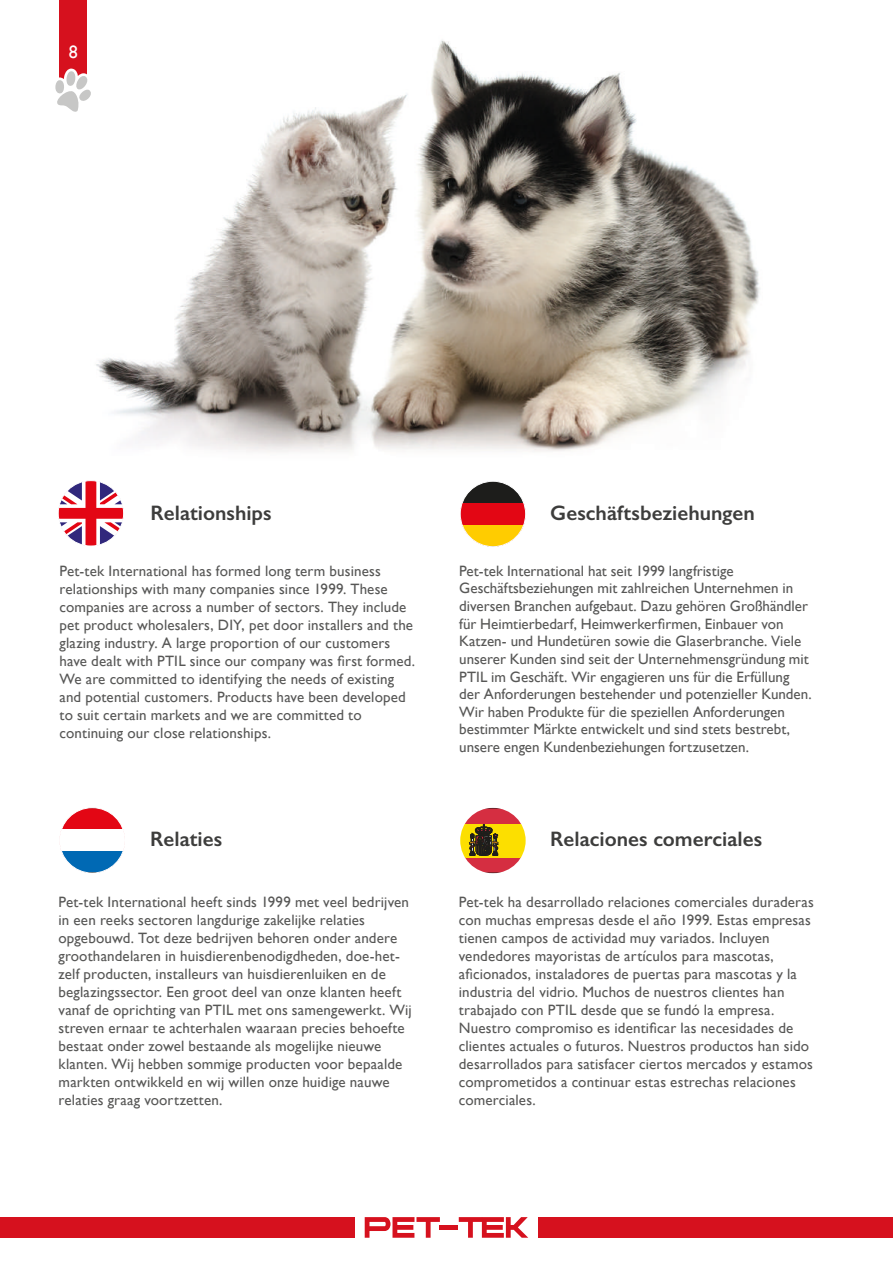
<style>
.page{position:relative;width:893px;height:1263px;background:#fff}
.page>*{position:absolute;margin:0;border:0;box-sizing:border-box;transform-origin:0 0}
.t1{font:600 21px "Gill Sans";color:#3d3d3c}
.t2{font:18px "Gill Sans";color:#fff}
.t3{font:15px/18px "Gill Sans";letter-spacing:.005em;color:#575756}
</style>
<div class="page">
<div style="left:59px;top:0;width:28px;height:89px;background:#d6111e"></div>
<div style="left:0;top:1217px;width:354px;height:21px;background:#d6111e"></div>
<div style="left:539px;top:1217px;width:354px;height:21px;background:#d6111e"></div>
<svg style="left:365px;top:1217px;width:75px;height:21px"></svg>
<div style="left:440px;top:1225px;width:18px;height:5px;background:#d6111e"></div>
<svg style="left:459px;top:1217px;width:69px;height:21px"></svg>
<img style="left:55px;top:40px;width:705px;height:412px">
<svg style="left:61px;top:809px;width:64px;height:64px"></svg>
<div style="left:59px;top:807px;width:66px;height:66px;border:1px solid #fff;border-radius:50%"></div>
<svg style="left:59px;top:482px;width:63px;height:63px"></svg>
<div style="left:58px;top:480px;width:66px;height:66px;border:1px solid #fff;border-radius:50%"></div>
<svg style="left:461px;top:483px;width:63px;height:62px"></svg>
<div style="left:460px;top:481px;width:66px;height:66px;border:1px solid #fff;border-radius:50%"></div>
<svg style="left:460px;top:808px;width:66px;height:65px"></svg>
<p class="t2" style="left:69px;top:41px;width:10px">8</p>
<h1 class="t1" style="left:151px;top:500px;width:122px">Relationships</h1>
<h1 class="t1" style="left:550px;top:500px;width:206px">Geschäftsbeziehungen</h1>
<p class="t3" style="left:60px;top:562px;width:357px">Pet-tek International has formed long term business relationships with many companies since 1999. These companies are across a number of sectors. They include pet product wholesalers, DIY, pet door installers and the glazing industry. A large proportion of our customers have dealt with PTIL since our company was first formed.<br>We are committed to identifying the needs of existing and potential customers. Products have been developed to suit certain markets and we are committed to continuing our close relationships.</p>
<p class="t3" style="left:459px;top:562px;width:354px">Pet-tek International hat seit 1999 langfristige Geschäftsbeziehungen mit zahlreichen Unternehmen in diversen Branchen aufgebaut. Dazu gehören Großhändler für Heimtierbedarf, Heimwerkerfirmen, Einbauer von Katzen- und Hundetüren sowie die Glaserbranche. Viele unserer Kunden sind seit der Unternehmensgründung mit PTIL im Geschäft. Wir engagieren uns für die Erfüllung der Anforderungen bestehender und potenzieller Kunden.<br>Wir haben Produkte für die speziellen Anforderungen bestimmter Märkte entwickelt und sind stets bestrebt, unsere engen Kundenbeziehungen fortzusetzen.</p>
<h1 class="t1" style="left:150px;top:826px;width:74px">Relaties</h1>
<h1 class="t1" style="left:550px;top:826px;width:214px">Relaciones comerciales</h1>
<p class="t3" style="left:59px;top:893px;width:355px">Pet-tek International heeft sinds 1999 met veel bedrijven in een reeks sectoren langdurige zakelijke relaties opgebouwd. Tot deze bedrijven behoren onder andere groothandelaren in huisdierenbenodigdheden, doe-het&shy;zelf producten, installeurs van huisdierenluiken en de beglazingssector. Een groot deel van onze klanten heeft vanaf de oprichting van PTIL met ons samengewerkt. Wij streven ernaar te achterhalen waaraan precies behoefte bestaat onder zowel bestaande als mogelijke nieuwe klanten. Wij hebben sommige producten voor bepaalde markten ontwikkeld en wij willen onze huidige nauwe relaties graag voortzetten.</p>
<p class="t3" style="left:459px;top:893px;width:357px">Pet-tek ha desarrollado relaciones comerciales duraderas con muchas empresas desde el año 1999. Estas empresas tienen campos de actividad muy variados. Incluyen vendedores mayoristas de artículos para mascotas, aficionados, instaladores de puertas para mascotas y la industria del vidrio. Muchos de nuestros clientes han trabajado con PTIL desde que se fundó la empresa.<br>Nuestro compromiso es identificar las necesidades de clientes actuales o futuros. Nuestros productos han sido desarrollados para satisfacer ciertos mercados y estamos comprometidos a continuar estas estrechas relaciones comerciales.</p>
</div>
